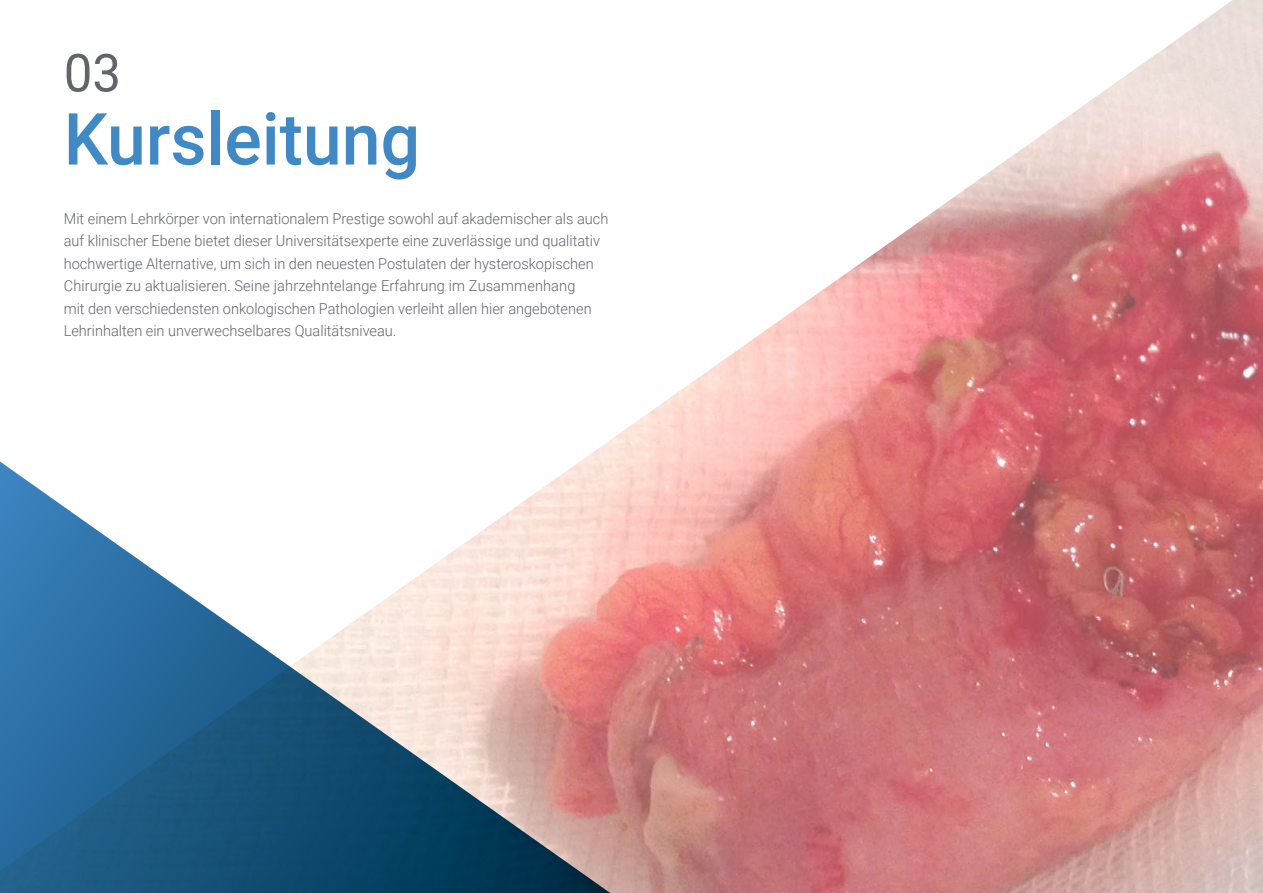
<style>
.page{position:relative;width:1263px;height:893px;background:#fff}
.page>*{position:absolute;margin:0;border:0;box-sizing:border-box;transform-origin:0 0}
.t1{font:500 72px "Roboto";color:#4089c5}
.t2{font:52.5px "Roboto";color:#61646a}
.t3{font:300 15px/22.5px "Roboto";color:#61646a}
</style>
<div class="page">
<img style="left:602px;top:0;width:661px;height:893px">
<svg style="left:0;top:446px;width:640px;height:447px"></svg>
<h2 class="t2" style="left:64px;top:36px;width:59px">03</h2>
<h1 class="t1" style="left:64px;top:89px;width:358px">Kursleitung</h1>
<p class="t3" style="left:64px;top:207px;width:546px">Mit einem Lehrkörper von internationalem Prestige sowohl auf akademischer als auch auf klinischer Ebene bietet dieser Universitätsexperte eine zuverlässige und qualitativ hochwertige Alternative, um sich in den neuesten Postulaten der hysteroskopischen Chirurgie zu aktualisieren. Seine jahrzehntelange Erfahrung im Zusammenhang<br>mit den verschiedensten onkologischen Pathologien verleiht allen hier angebotenen Lehrinhalten ein unverwechselbares Qualitätsniveau.</p>
</div>
